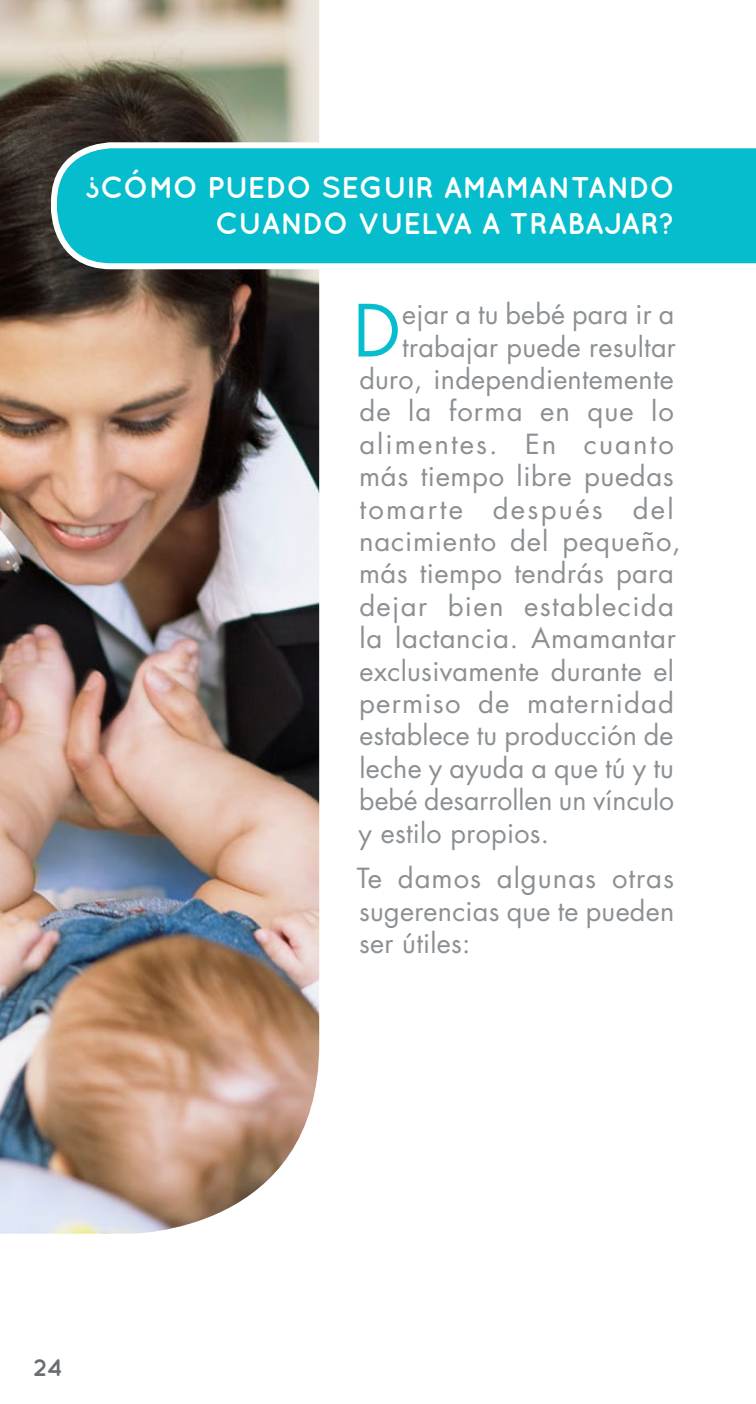
<style>
.page{position:relative;width:756px;height:1404px;background:#fff}
.page>*{position:absolute;margin:0;border:0;box-sizing:border-box;transform-origin:0 0}
.Paragraph_left_justi{font:69.9px "Futura";color:#05bdcd}
.t1{font:700 30px/36px "Quicksand";color:#fff;text-align:right}
.Paragraph_left_justi-2{font:27px/32.4px "Futura";letter-spacing:.01em;color:#8b9094;text-align:justify}
.Paragraph_left_justi-3{font:27px "Futura";letter-spacing:.04em;color:#8b9094}
.Paragraph_left_justi-4{font:27px "Futura";letter-spacing:.03em;color:#8b9094}
.Paragraph_left_justi-5{font:27px "Futura";letter-spacing:.05em;color:#8b9094}
.Paragraph_left_justi-6{font:27px "Futura";letter-spacing:.075em;color:#8b9094}
.Paragraph_left_justi-7{font:27px "Futura";letter-spacing:.085em;color:#8b9094}
.Paragraph_left_justi-8{font:700 24px "Quicksand";color:#6a6d71}
</style>
<div class="page">
<img style="left:0;top:0;width:319px;height:1234px">
<svg style="left:48px;top:139px;width:708px;height:133px;background:#25c0cd"></svg>
<p class="t1" style="left:85px;top:169px;width:592px">¿CÓMO PUEDO SEGUIR AMAMANTANDO<br>CUANDO VUELVA A TRABAJAR?</p>
<p class="Paragraph_left_justi" style="left:353px;top:283px;width:49px">D</p>
<p class="Paragraph_left_justi-2" style="left:402px;top:298px;width:274px">ejar a tu bebé para ir a</p>
<p class="Paragraph_left_justi-2" style="left:402px;top:330px;width:275px">trabajar puede resultar</p>
<p class="Paragraph_left_justi-2" style="left:359px;top:362px;width:316px">duro, independientemente</p>
<p class="Paragraph_left_justi-3" style="left:359px;top:393px;width:316px">de la forma en que lo</p>
<p class="Paragraph_left_justi-6" style="left:359px;top:425px;width:316px">alimentes. En cuanto</p>
<p class="Paragraph_left_justi-2" style="left:359px;top:460px;width:316px">más tiempo libre puedas</p>
<p class="Paragraph_left_justi-7" style="left:360px;top:490px;width:316px">tomarte después del</p>
<p class="Paragraph_left_justi-4" style="left:359px;top:522px;width:323px">nacimiento del pequeño,</p>
<p class="Paragraph_left_justi-2" style="left:359px;top:557px;width:316px">más tiempo tendrás para</p>
<p class="Paragraph_left_justi-5" style="left:359px;top:587px;width:316px">dejar bien establecida</p>
<p class="Paragraph_left_justi-2" style="left:360px;top:622px;width:318px">la lactancia. Amamantar</p>
<p class="Paragraph_left_justi-2" style="left:359px;top:654px;width:316px">exclusivamente durante el</p>
<p class="Paragraph_left_justi-3" style="left:359px;top:684px;width:316px">permiso de maternidad</p>
<p class="Paragraph_left_justi-2" style="left:359px;top:719px;width:316px">establece tu producción de</p>
<p class="Paragraph_left_justi-2" style="left:360px;top:751px;width:316px">leche y ayuda a que tú y tu</p>
<p class="Paragraph_left_justi-2" style="left:359px;top:784px;width:316px">bebé desarrollen un vínculo</p>
<p class="Paragraph_left_justi-2" style="left:358px;top:816px;width:192px">y estilo propios.</p>
<p class="Paragraph_left_justi-2" style="left:357px;top:862px;width:319px">Te damos algunas otras sugerencias que te pueden ser útiles:</p>
<p class="Paragraph_left_justi-8" style="left:33px;top:1353px;width:31px">24</p>
</div>
